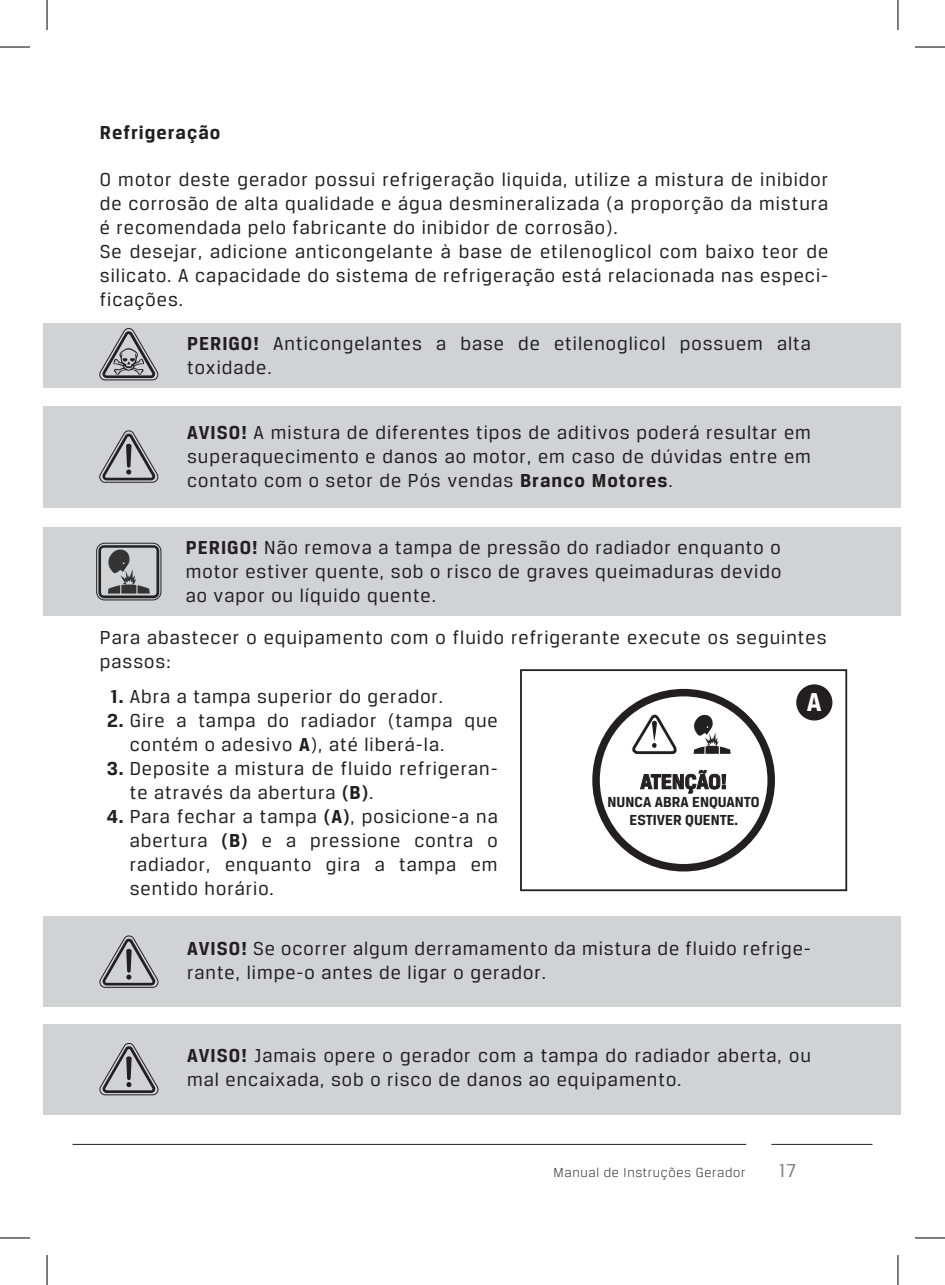
<style>
.page{position:relative;width:945px;height:1285px;background:#fff}
.page>*{position:absolute;margin:0;border:0;box-sizing:border-box;transform-origin:0 0}
.t1{font:700 27.4px "Breuer Text";color:#fff}
.t2{font:700 22px "Breuer Text";color:#231f20}
.t3{font:20px/24px "Breuer Text";letter-spacing:.05em;color:#231f20}
.t4{font:700 20px "Breuer Text";letter-spacing:.05em;color:#231f20}
.t5{font:20px "Breuer Text";color:#808285}
.t6{font:700 15.4px/18.2px "Breuer Text";color:#231f20;text-align:center}
.t7{font:300 14px "Breuer Text";letter-spacing:.05em;color:#231f20}
.s1{font-weight:700}
</style>
<div class="page">
<div style="left:796px;top:684px;width:36px;height:36px;background:#231f20;border-radius:50%"></div>
<div style="left:44px;top:406px;width:857px;height:101px;background:#d1d2d4"></div>
<div style="left:44px;top:323px;width:857px;height:65px;background:#d1d2d4"></div>
<div style="left:44px;top:527px;width:857px;height:89px;background:#d1d2d4"></div>
<hr style="left:0;top:47px;width:30px;height:1px;background:#000">
<hr style="left:914px;top:47px;width:30px;height:1px;background:#000">
<hr style="left:0;top:1237px;width:30px;height:1px;background:#000">
<hr style="left:914px;top:1237px;width:30px;height:1px;background:#000">
<hr style="left:47px;top:0;width:1px;height:30px;background:#000">
<hr style="left:47px;top:1255px;width:1px;height:30px;background:#000">
<hr style="left:897px;top:0;width:1px;height:30px;background:#000">
<hr style="left:897px;top:1255px;width:1px;height:30px;background:#000">
<svg style="left:99px;top:328px;width:60px;height:52px"></svg>
<svg style="left:99px;top:430px;width:60px;height:52px"></svg>
<div style="left:96px;top:543px;width:65px;height:57px;border:1px solid #222;border-radius:8px"></div>
<svg style="left:98px;top:545px;width:61px;height:53px"></svg>
<div style="left:520px;top:669px;width:327px;height:222px;border:2px solid #231f20"></div>
<div style="left:44px;top:916px;width:857px;height:91px;background:#d1d2d4"></div>
<svg style="left:99px;top:935px;width:60px;height:52px"></svg>
<div style="left:44px;top:1023px;width:857px;height:91px;background:#d1d2d4"></div>
<svg style="left:99px;top:1043px;width:60px;height:52px"></svg>
<hr style="left:73px;top:1144px;width:673px;height:1px;background:#231f20">
<hr style="left:771px;top:1144px;width:101px;height:1px;background:#231f20">
<svg style="left:631px;top:713px;width:46px;height:42px"></svg>
<svg style="left:693px;top:714px;width:37px;height:40px"></svg>
<svg style="left:640px;top:770px;width:86px;height:23px"></svg>
<div style="left:592px;top:689px;width:182px;height:182px;border:8px solid #231f20;border-radius:50%"></div>
<p class="t4" style="left:100px;top:121px;width:122px">Refrigeração</p>
<p class="t3" style="left:100px;top:167px;width:729px">O motor deste gerador possui refrigeração liquida, utilize a mistura de inibidor de corrosão de alta qualidade e água desmineralizada (a proporção da mistura é recomendada pelo fabricante do inibidor de corrosão).<br>Se desejar, adicione anticongelante à base de etilenoglicol com baixo teor de silicato. A capacidade do sistema de refrigeração está relacionada nas especi&shy;ficações.</p>
<p class="t3" style="left:187px;top:331px;width:625px"><span class="s1">PERIGO!</span> Anticongelantes a base de etilenoglicol possuem alta toxidade.</p>
<p class="t3" style="left:187px;top:420px;width:625px;text-align:justify"><span class="s1">AVISO!</span> A mistura de diferentes tipos de aditivos poderá resultar em superaquecimento e danos ao motor, em caso de dúvidas entre em contato com o setor de Pós vendas <span class="s1">Branco Motores</span>.</p>
<p class="t3" style="left:186px;top:535px;width:597px;text-align:justify"><span class="s1">PERIGO!</span> Não remova a tampa de pressão do radiador enquanto o motor estiver quente, sob o risco de graves queimaduras devido ao vapor ou líquido quente.</p>
<p class="t3" style="left:100px;top:625px;width:728px">Para abastecer o equipamento com o fluido refrigerante execute os seguintes passos:</p>
<p class="t3" style="left:110px;top:684px;width:334px"><span class="s1">1.</span> Abra a tampa superior do gerador.</p>
<p class="t3" style="left:130px;top:708px;width:369px;text-indent:-23px"><span class="s1">2.</span> Gire a tampa do radiador (tampa que contém o adesivo <span class="s1">A</span>), até liberá-la.</p>
<p class="t3" style="left:130px;top:756px;width:369px;text-indent:-23px"><span class="s1">3.</span> Deposite a mistura de fluido refrigeran&shy;te através da abertura <span class="s1">(B)</span>.</p>
<p class="t3" style="left:130px;top:804px;width:369px;text-align:justify;text-indent:-23px"><span class="s1">4.</span> Para fechar a tampa <span class="s1">(A)</span>, posicione-a na abertura <span class="s1">(B)</span> e a pressione contra o radiador, enquanto gira a tampa em sentido horário.</p>
<p class="t2" style="left:640px;top:769px;width:88px">ATENÇÃO!</p>
<p class="t6" style="left:607px;top:792px;width:153px">NUNCA ABRA ENQUANTO<br>ESTIVER QUENTE.</p>
<h1 class="t1" style="left:806px;top:686px;width:16px">A</h1>
<p class="t3" style="left:187px;top:935px;width:625px"><span class="s1">AVISO!</span> Se ocorrer algum derramamento da mistura de fluido refrige&shy;rante, limpe-o antes de ligar o gerador.</p>
<p class="t3" style="left:187px;top:1043px;width:625px"><span class="s1">AVISO!</span> Jamais opere o gerador com a tampa do radiador aberta, ou mal encaixada, sob o risco de danos ao equipamento.</p>
<p class="t7" style="left:553px;top:1164px;width:193px">Manual de Instruções Gerador</p>
<p class="t5" style="left:778px;top:1159px;width:19px">17</p>
</div>
